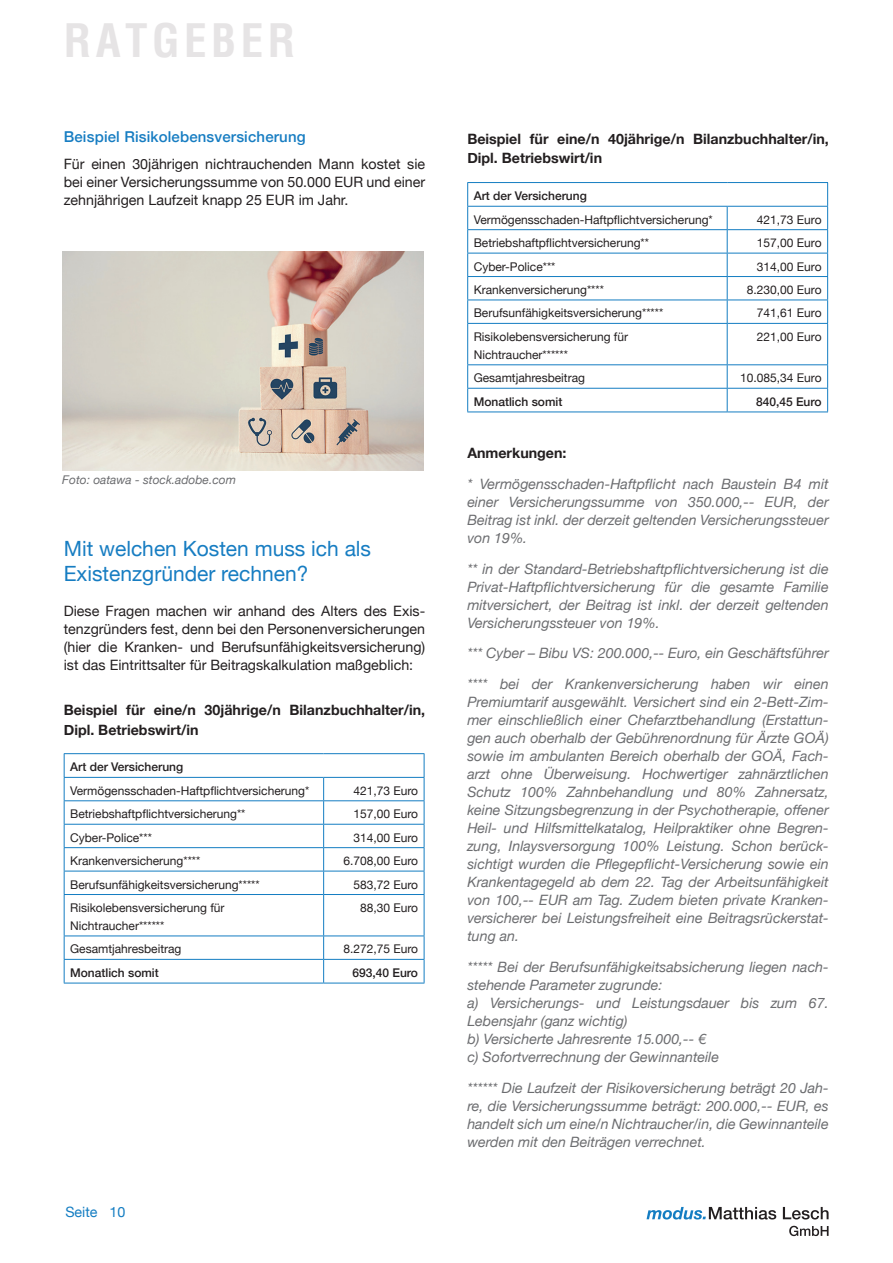
<style>
.page{position:relative;width:893px;height:1263px;background:#fff}
.page>*{position:absolute;margin:0;border:0;box-sizing:border-box;transform-origin:0 0}
.t1{font:700 condensed 45px "Helvetica";letter-spacing:.1em;color:#e6e4e5}
.t2{font:21px/25.2px "Helvetica Neue";color:#177dc2}
.t3{font:500 15px "Helvetica Neue";letter-spacing:.01em;color:#177dc2}
.t4{font:italic 14.25px/18px "Helvetica Neue";color:#6c6d70;text-align:justify}
.t5{font:14.25px/18px "Helvetica Neue";color:#231f20;text-align:justify}
.t6{font:700 14.25px/19.5px "Helvetica Neue";color:#231f20}
.t7{font:14.25px "Helvetica Neue";color:#147dc2}
.t8{font:12px/18px "Helvetica Neue";color:#231f20}
.t9{font:500 12px "Helvetica Neue";color:#231f20}
.t10{font:italic 12px "Helvetica Neue";color:#6c6d70}
</style>
<div class="page">
<svg style="left:789px;top:1226px;width:40px;height:10px"></svg>
<svg style="left:646px;top:1207px;width:182px;height:12px"></svg>
<hr style="left:64px;top:753px;width:260px;height:1px;background:#147dc2">
<hr style="left:324px;top:753px;width:100px;height:1px;background:#147dc2">
<svg style="left:64px;top:754px;width:1px;height:140px"></svg>
<hr style="left:64px;top:895px;width:1px;height:40px;background:#147dc2">
<svg style="left:64px;top:936px;width:1px;height:47px"></svg>
<hr style="left:64px;top:983px;width:260px;height:1px;background:#147dc2">
<hr style="left:324px;top:983px;width:100px;height:1px;background:#147dc2">
<hr style="left:64px;top:777px;width:260px;height:1px;background:#147dc2">
<hr style="left:324px;top:777px;width:100px;height:1px;background:#147dc2">
<hr style="left:64px;top:800px;width:260px;height:1px;background:#147dc2">
<hr style="left:324px;top:800px;width:100px;height:1px;background:#147dc2">
<hr style="left:64px;top:824px;width:260px;height:1px;background:#147dc2">
<hr style="left:324px;top:824px;width:100px;height:1px;background:#147dc2">
<hr style="left:64px;top:847px;width:260px;height:1px;background:#147dc2">
<hr style="left:324px;top:847px;width:100px;height:1px;background:#147dc2">
<hr style="left:64px;top:871px;width:260px;height:1px;background:#147dc2">
<hr style="left:324px;top:871px;width:100px;height:1px;background:#147dc2">
<svg style="left:323px;top:778px;width:1px;height:116px"></svg>
<svg style="left:424px;top:754px;width:1px;height:140px"></svg>
<hr style="left:64px;top:894px;width:260px;height:1px;background:#147dc2">
<hr style="left:324px;top:894px;width:100px;height:1px;background:#147dc2">
<hr style="left:323px;top:895px;width:1px;height:40px;background:#147dc2">
<hr style="left:424px;top:895px;width:1px;height:40px;background:#147dc2">
<hr style="left:64px;top:935px;width:260px;height:1px;background:#147dc2">
<hr style="left:324px;top:935px;width:100px;height:1px;background:#147dc2">
<hr style="left:64px;top:959px;width:260px;height:1px;background:#147dc2">
<hr style="left:324px;top:959px;width:100px;height:1px;background:#147dc2">
<svg style="left:323px;top:936px;width:1px;height:47px"></svg>
<svg style="left:424px;top:936px;width:1px;height:47px"></svg>
<hr style="left:467px;top:182px;width:260px;height:1px;background:#147dc2">
<hr style="left:727px;top:182px;width:101px;height:1px;background:#147dc2">
<svg style="left:467px;top:183px;width:1px;height:140px"></svg>
<hr style="left:467px;top:324px;width:1px;height:40px;background:#147dc2">
<svg style="left:467px;top:365px;width:1px;height:47px"></svg>
<hr style="left:467px;top:412px;width:260px;height:1px;background:#147dc2">
<hr style="left:727px;top:412px;width:101px;height:1px;background:#147dc2">
<hr style="left:467px;top:206px;width:260px;height:1px;background:#147dc2">
<hr style="left:727px;top:206px;width:101px;height:1px;background:#147dc2">
<hr style="left:467px;top:229px;width:260px;height:1px;background:#147dc2">
<hr style="left:727px;top:229px;width:101px;height:1px;background:#147dc2">
<hr style="left:467px;top:253px;width:260px;height:1px;background:#147dc2">
<hr style="left:727px;top:253px;width:101px;height:1px;background:#147dc2">
<hr style="left:467px;top:276px;width:260px;height:1px;background:#147dc2">
<hr style="left:727px;top:276px;width:101px;height:1px;background:#147dc2">
<hr style="left:467px;top:300px;width:260px;height:1px;background:#147dc2">
<hr style="left:727px;top:300px;width:101px;height:1px;background:#147dc2">
<svg style="left:727px;top:207px;width:1px;height:116px"></svg>
<svg style="left:827px;top:183px;width:1px;height:140px"></svg>
<hr style="left:467px;top:323px;width:260px;height:1px;background:#147dc2">
<hr style="left:727px;top:323px;width:101px;height:1px;background:#147dc2">
<hr style="left:727px;top:324px;width:1px;height:40px;background:#147dc2">
<hr style="left:827px;top:324px;width:1px;height:40px;background:#147dc2">
<hr style="left:467px;top:364px;width:260px;height:1px;background:#147dc2">
<hr style="left:727px;top:364px;width:101px;height:1px;background:#147dc2">
<hr style="left:467px;top:388px;width:260px;height:1px;background:#147dc2">
<hr style="left:727px;top:388px;width:101px;height:1px;background:#147dc2">
<svg style="left:727px;top:365px;width:1px;height:47px"></svg>
<svg style="left:827px;top:365px;width:1px;height:47px"></svg>
<img style="left:62px;top:251px;width:362px;height:219px">
<h1 class="t1" style="left:64px;top:11px;width:233px">RATGEBER</h1>
<p class="t3" style="left:64px;top:125px;width:243px">Beispiel Risikolebensversicherung</p>
<p class="t5" style="left:64px;top:155px;width:363px">Für einen 30jährigen nichtrauchenden Mann kostet sie bei einer Versicherungssumme von 50.000 EUR und einer zehnjährigen Laufzeit knapp 25 EUR im Jahr.</p>
<p class="t10" style="left:62px;top:471px;width:175px">Foto: oatawa - stock.adobe.com</p>
<h2 class="t2" style="left:64px;top:537px;width:309px">Mit welchen Kosten muss ich als<br>Existenzgründer rechnen?</h2>
<p class="t5" style="left:64px;top:603px;width:363px">Diese Fragen machen wir anhand des Alters des Exis&shy;tenzgründers fest, denn bei den Personenversicherungen (hier die Kranken- und Berufsunfähigkeitsversicherung) ist das Eintrittsalter für Beitragskalkulation maßgeblich:</p>
<p class="t6" style="left:64px;top:700px;width:363px">Beispiel für eine/n 30jährige/n Bilanzbuchhalter/in,<br>Dipl. Betriebswirt/in</p>
<p class="t9" style="left:70px;top:757px;width:115px">Art der Versicherung</p>
<p class="t8" style="left:70px;top:782px;width:241px">Vermögensschaden-Haftpflichtversicherung*</p>
<p class="t8" style="left:353px;top:782px;width:66px">421,73 Euro</p>
<p class="t8" style="left:70px;top:806px;width:177px">Betriebshaftpflichtversicherung**</p>
<p class="t8" style="left:353px;top:806px;width:66px">157,00 Euro</p>
<p class="t8" style="left:70px;top:829px;width:83px">Cyber-Police***</p>
<p class="t8" style="left:353px;top:829px;width:66px">314,00 Euro</p>
<p class="t8" style="left:70px;top:852px;width:132px">Krankenversicherung****</p>
<p class="t8" style="left:343px;top:852px;width:76px">6.708,00 Euro</p>
<p class="t8" style="left:70px;top:876px;width:191px">Berufsunfähigkeitsversicherung*****</p>
<p class="t8" style="left:353px;top:876px;width:66px">583,72 Euro</p>
<p class="t8" style="left:70px;top:899px;width:156px">Risikolebensversicherung für<br>Nichtraucher******</p>
<p class="t8" style="left:360px;top:899px;width:60px">88,30 Euro</p>
<p class="t8" style="left:70px;top:941px;width:113px">Gesamtjahresbeitrag</p>
<p class="t8" style="left:343px;top:941px;width:76px">8.272,75 Euro</p>
<p class="t9" style="left:70px;top:963px;width:90px">Monatlich somit</p>
<p class="t9" style="left:352px;top:963px;width:67px">693,40 Euro</p>
<p class="t7" style="left:65px;top:1202px;width:62px">Seite 10</p>
<p class="t6" style="left:467px;top:129px;width:363px">Beispiel für eine/n 40jährige/n Bilanzbuchhalter/in,<br>Dipl. Betriebswirt/in</p>
<p class="t9" style="left:474px;top:186px;width:115px">Art der Versicherung</p>
<p class="t8" style="left:474px;top:211px;width:241px">Vermögensschaden-Haftpflichtversicherung*</p>
<p class="t8" style="left:757px;top:211px;width:66px">421,73 Euro</p>
<p class="t8" style="left:474px;top:235px;width:177px">Betriebshaftpflichtversicherung**</p>
<p class="t8" style="left:757px;top:235px;width:66px">157,00 Euro</p>
<p class="t8" style="left:474px;top:258px;width:83px">Cyber-Police***</p>
<p class="t8" style="left:757px;top:258px;width:66px">314,00 Euro</p>
<p class="t8" style="left:474px;top:281px;width:132px">Krankenversicherung****</p>
<p class="t8" style="left:747px;top:281px;width:76px">8.230,00 Euro</p>
<p class="t8" style="left:474px;top:305px;width:191px">Berufsunfähigkeitsversicherung*****</p>
<p class="t8" style="left:757px;top:305px;width:66px">741,61 Euro</p>
<p class="t8" style="left:474px;top:328px;width:156px">Risikolebensversicherung für<br>Nichtraucher******</p>
<p class="t8" style="left:757px;top:328px;width:66px">221,00 Euro</p>
<p class="t8" style="left:474px;top:370px;width:113px">Gesamtjahresbeitrag</p>
<p class="t8" style="left:740px;top:370px;width:83px">10.085,34 Euro</p>
<p class="t9" style="left:474px;top:392px;width:90px">Monatlich somit</p>
<p class="t9" style="left:756px;top:392px;width:67px">840,45 Euro</p>
<p class="t6" style="left:467px;top:444px;width:101px">Anmerkungen:</p>
<p class="t4" style="left:467px;top:476px;width:363px">* Vermögensschaden-Haftpflicht nach Baustein B4 mit einer Versicherungssumme von 350.000,-- EUR, der Beitrag ist inkl. der derzeit geltenden Versicherungssteuer von 19%.</p>
<p class="t4" style="left:467px;top:560px;width:363px">** in der Standard-Betriebshaftpflichtversicherung ist die Privat-Haftpflichtversicherung für die gesamte Familie mitversichert, der Beitrag ist inkl. der derzeit geltenden Versicherungssteuer von 19%.</p>
<p class="t4" style="left:467px;top:639px;width:363px;line-height:30.8px">*** Cyber – Bibu VS: 200.000,-- Euro, ein Geschäftsführer **** bei der Krankenversicherung haben wir einen</p>
<p class="t4" style="left:467px;top:694px;width:363px">Premiumtarif ausgewählt. Versichert sind ein 2-Bett-Zim&shy;mer einschließlich einer Chefarztbehandlung (Erstattun&shy;gen auch oberhalb der Gebührenordnung für Ärzte GOÄ) sowie im ambulanten Bereich oberhalb der GOÄ, Fach&shy;arzt ohne Überweisung. Hochwertiger zahnärztlichen Schutz 100% Zahnbehandlung und 80% Zahnersatz, keine Sitzungsbegrenzung in der Psychotherapie, offener Heil- und Hilfsmittelkatalog, Heilpraktiker ohne Begren&shy;zung, Inlaysversorgung 100% Leistung. Schon berück&shy;sichtigt wurden die Pflegepflicht-Versicherung sowie ein Krankentagegeld ab dem 22. Tag der Arbeitsunfähigkeit von 100,-- EUR am Tag. Zudem bieten private Kranken&shy;versicherer bei Leistungsfreiheit eine Beitragsrückerstat&shy;tung an.</p>
<p class="t4" style="left:467px;top:958px;width:363px;text-align:left">***** Bei der Berufsunfähigkeitsabsicherung liegen nach&shy;stehende Parameter zugrunde:<br>a) Versicherungs- und Leistungsdauer bis zum 67.<br>Lebensjahr (ganz wichtig)<br>b) Versicherte Jahresrente 15.000,-- €<br>c) Sofortverrechnung der Gewinnanteile</p>
<p class="t4" style="left:467px;top:1079px;width:363px">****** Die Laufzeit der Risikoversicherung beträgt 20 Jah&shy;re, die Versicherungssumme beträgt: 200.000,-- EUR, es handelt sich um eine/n Nichtraucher/in, die Gewinnanteile werden mit den Beiträgen verrechnet.</p>
</div>
